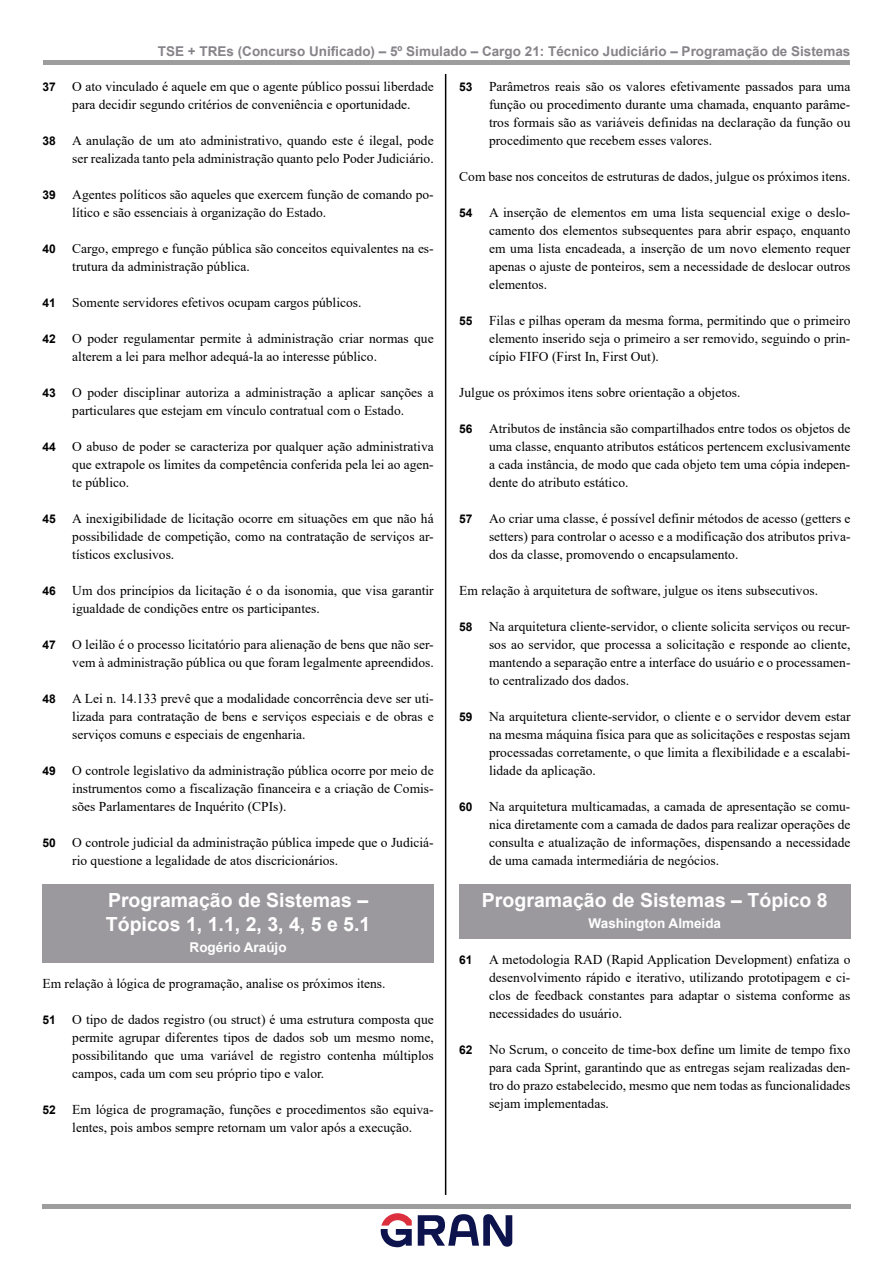
<style>
.page{position:relative;width:893px;height:1263px;background:#fff}
.page>*{position:absolute;margin:0;border:0;box-sizing:border-box;transform-origin:0 0}
.t1{font:700 19.5px/24px "Arial";color:#fff}
.t2{font:13.5px/18px "Times New Roman";color:#000;text-align:justify}
.t3{font:700 13.5px "Arial";color:#868389}
.t4{font:700 13.5px "Arial";color:#fff}
.s1{font-family:"Arial";font-weight:700;font-size:12px}
</style>
<div class="page">
<hr style="left:445px;top:74px;width:1px;height:1121px;background:#000">
<div style="left:43px;top:60px;width:807px;height:5px;background:#9d9d9d"></div>
<hr style="left:42px;top:1204px;width:809px;height:4px;background:#9d9d9d">
<svg style="left:381px;top:1213px;width:31px;height:34px"></svg>
<svg style="left:418px;top:1214px;width:94px;height:33px"></svg>
<div style="left:43px;top:884px;width:391px;height:59px;background:#9b999e"></div>
<div style="left:43px;top:933px;width:391px;height:30px;background:#9b999e"></div>
<div style="left:459px;top:884px;width:391px;height:35px;background:#9b999e"></div>
<div style="left:459px;top:909px;width:391px;height:30px;background:#9b999e"></div>
<p class="t3" style="left:158px;top:41px;width:694px">TSE + TREs (Concurso Unificado) – 5º Simulado – Cargo 21: Técnico Judiciário – Programação de Sistemas</p>
<p class="t2" style="left:43px;top:77px;width:393px;text-align:center"><span class="s1">37</span> O ato vinculado é aquele em que o agente público possui liberdade para decidir segundo critérios de conveniência e oportunidade.</p>
<p class="t2" style="left:43px;top:131px;width:393px;text-align:right"><span class="s1">38</span> A anulação de um ato administrativo, quando este é ilegal, pode ser realizada tanto pela administração quanto pelo Poder Judiciário.</p>
<p class="t2" style="left:72px;top:185px;width:363px;text-indent:-30px"><span class="s1">39</span> Agentes políticos são aqueles que exercem função de comando po&shy;lítico e são essenciais à organização do Estado.</p>
<p class="t2" style="left:72px;top:239px;width:363px;text-indent:-30px"><span class="s1">40</span> Cargo, emprego e função pública são conceitos equivalentes na es&shy;trutura da administração pública.</p>
<p class="t2" style="left:43px;top:293px;width:320px"><span class="s1">41</span> Somente servidores efetivos ocupam cargos públicos.</p>
<p class="t2" style="left:72px;top:329px;width:363px;text-indent:-30px"><span class="s1">42</span> O poder regulamentar permite à administração criar normas que alterem a lei para melhor adequá-la ao interesse público.</p>
<p class="t2" style="left:43px;top:383px;width:393px;text-align:center"><span class="s1">43</span> O poder disciplinar autoriza a administração a aplicar sanções a particulares que estejam em vínculo contratual com o Estado.</p>
<p class="t2" style="left:72px;top:437px;width:363px;text-indent:-30px"><span class="s1">44</span> O abuso de poder se caracteriza por qualquer ação administrativa que extrapole os limites da competência conferida pela lei ao agen&shy;te público.</p>
<p class="t2" style="left:72px;top:509px;width:363px;text-indent:-30px"><span class="s1">45</span> A inexigibilidade de licitação ocorre em situações em que não há possibilidade de competição, como na contratação de serviços ar&shy;tísticos exclusivos.</p>
<p class="t2" style="left:72px;top:581px;width:363px;text-indent:-30px"><span class="s1">46</span> Um dos princípios da licitação é o da isonomia, que visa garantir igualdade de condições entre os participantes.</p>
<p class="t2" style="left:43px;top:635px;width:393px;text-align:right"><span class="s1">47</span> O leilão é o processo licitatório para alienação de bens que não ser&shy;vem à administração pública ou que foram legalmente apreendidos.</p>
<p class="t2" style="left:72px;top:689px;width:363px;text-indent:-30px"><span class="s1">48</span> A Lei n. 14.133 prevê que a modalidade concorrência deve ser uti&shy;lizada para contratação de bens e serviços especiais e de obras e serviços comuns e especiais de engenharia.</p>
<p class="t2" style="left:72px;top:761px;width:363px;text-indent:-30px"><span class="s1">49</span> O controle legislativo da administração pública ocorre por meio de instrumentos como a fiscalização financeira e a criação de Comis&shy;sões Parlamentares de Inquérito (CPIs).</p>
<p class="t2" style="left:72px;top:833px;width:363px;text-indent:-30px"><span class="s1">50</span> O controle judicial da administração pública impede que o Judiciá&shy;rio questione a legalidade de atos discricionários.</p>
<h1 class="t1" style="left:106px;top:888px;width:266px">Programação de Sistemas –<br>Tópicos 1, 1.1, 2, 3, 4, 5 e 5.1</h1>
<p class="t4" style="left:190px;top:937px;width:99px">Rogério Araújo</p>
<p class="t2" style="left:43px;top:974px;width:345px">Em relação à lógica de programação, analise os próximos itens.</p>
<p class="t2" style="left:72px;top:1010px;width:363px;text-indent:-30px"><span class="s1">51</span> O tipo de dados registro (ou struct) é uma estrutura composta que permite agrupar diferentes tipos de dados sob um mesmo nome, possibilitando que uma variável de registro contenha múltiplos campos, cada um com seu próprio tipo e valor.</p>
<p class="t2" style="left:72px;top:1100px;width:363px;text-indent:-30px"><span class="s1">52</span> Em lógica de programação, funções e procedimentos são equiva&shy;lentes, pois ambos sempre retornam um valor após a execução.</p>
<p class="t2" style="left:489px;top:77px;width:363px;text-indent:-30px"><span class="s1">53</span> Parâmetros reais são os valores efetivamente passados para uma função ou procedimento durante uma chamada, enquanto parâme&shy;tros formais são as variáveis definidas na declaração da função ou procedimento que recebem esses valores.</p>
<p class="t2" style="left:459px;top:167px;width:393px">Com base nos conceitos de estruturas de dados, julgue os próximos itens.</p>
<p class="t2" style="left:489px;top:203px;width:363px;text-indent:-30px"><span class="s1">54</span> A inserção de elementos em uma lista sequencial exige o deslo&shy;camento dos elementos subsequentes para abrir espaço, enquanto em uma lista encadeada, a inserção de um novo elemento requer apenas o ajuste de ponteiros, sem a necessidade de deslocar outros elementos.</p>
<p class="t2" style="left:489px;top:311px;width:363px;text-indent:-30px"><span class="s1">55</span> Filas e pilhas operam da mesma forma, permitindo que o primeiro elemento inserido seja o primeiro a ser removido, seguindo o prin&shy;cípio FIFO (First In, First Out).</p>
<p class="t2" style="left:459px;top:383px;width:283px">Julgue os próximos itens sobre orientação a objetos.</p>
<p class="t2" style="left:489px;top:419px;width:363px;text-indent:-30px"><span class="s1">56</span> Atributos de instância são compartilhados entre todos os objetos de uma classe, enquanto atributos estáticos pertencem exclusivamente a cada instância, de modo que cada objeto tem uma cópia indepen&shy;dente do atributo estático.</p>
<p class="t2" style="left:489px;top:509px;width:363px;text-indent:-30px"><span class="s1">57</span> Ao criar uma classe, é possível definir métodos de acesso (getters e setters) para controlar o acesso e a modificação dos atributos priva&shy;dos da classe, promovendo o encapsulamento.</p>
<p class="t2" style="left:459px;top:581px;width:360px">Em relação à arquitetura de software, julgue os itens subsecutivos.</p>
<p class="t2" style="left:489px;top:617px;width:363px;text-indent:-30px"><span class="s1">58</span> Na arquitetura cliente-servidor, o cliente solicita serviços ou recur&shy;sos ao servidor, que processa a solicitação e responde ao cliente, mantendo a separação entre a interface do usuário e o processamen&shy;to centralizado dos dados.</p>
<p class="t2" style="left:489px;top:707px;width:363px;text-indent:-30px"><span class="s1">59</span> Na arquitetura cliente-servidor, o cliente e o servidor devem estar na mesma máquina física para que as solicitações e respostas sejam processadas corretamente, o que limita a flexibilidade e a escalabi&shy;lidade da aplicação.</p>
<p class="t2" style="left:489px;top:797px;width:363px;text-indent:-30px"><span class="s1">60</span> Na arquitetura multicamadas, a camada de apresentação se comu&shy;nica diretamente com a camada de dados para realizar operações de consulta e atualização de informações, dispensando a necessidade de uma camada intermediária de negócios.</p>
<h1 class="t1" style="left:482px;top:888px;width:347px">Programação de Sistemas – Tópico 8</h1>
<p class="t4" style="left:589px;top:913px;width:134px">Washington Almeida</p>
<p class="t2" style="left:489px;top:950px;width:363px;text-indent:-30px"><span class="s1">61</span> A metodologia RAD (Rapid Application Development) enfatiza o desenvolvimento rápido e iterativo, utilizando prototipagem e ci&shy;clos de feedback constantes para adaptar o sistema conforme as necessidades do usuário.</p>
<p class="t2" style="left:489px;top:1040px;width:363px;text-indent:-30px"><span class="s1">62</span> No Scrum, o conceito de time-box define um limite de tempo fixo para cada Sprint, garantindo que as entregas sejam realizadas den&shy;tro do prazo estabelecido, mesmo que nem todas as funcionalidades sejam implementadas.</p>
</div>
